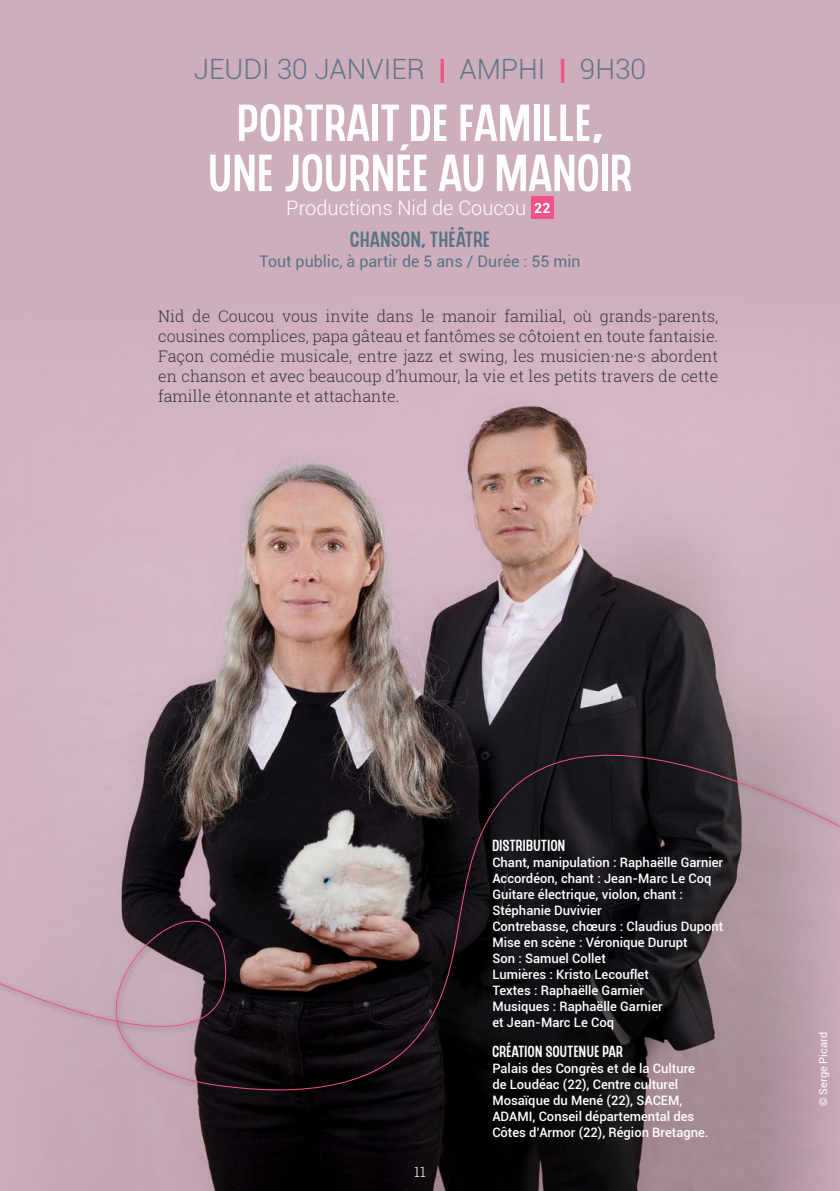
<style>
.page{position:relative;width:840px;height:1191px;background:#fff}
.page>*{position:absolute;margin:0;border:0;box-sizing:border-box;transform-origin:0 0}
.t1{font:52px/50px "CHEDROS";letter-spacing:.02em;color:#fff;text-align:center}
.t2{font:300 28px "Roboto";color:#5c7788}
.t3{font:22px "CHEDROS";letter-spacing:.03em;color:#587485}
.t4{font:300 20px "Roboto";color:#fff}
.t5{font:300 16px/20px "Roboto Slab";color:#383839;text-align:justify}
.t6{font:16px "Roboto";color:#587485}
.t7{font:16px "CHEDROS";letter-spacing:.03em;color:#fff}
.t8{font:300 14px "Roboto Slab";color:#fff}
.t9{font:500 13px/16px "Roboto";color:#fff}
.t10{font:11px "Roboto";color:#fff}
.s1{font-weight:900;color:#ef5387}
.s2{font-weight:700;font-size:14px}
</style>
<div class="page">
<div style="left:0;top:0;width:839px;height:1191px;background:#ceaebd"></div>
<img style="left:64px;top:398px;width:767px;height:793px">
<div style="left:530px;top:197px;width:23px;height:22px;background:#ef5387"></div>
<svg style="left:0;top:632px;width:839px;height:486px"></svg>
<h2 class="t2" style="left:194px;top:50px;width:453px">JEUDI 30 JANVIER <span class="s1">|</span> AMPHI <span class="s1">|</span> 9H30</h2>
<h1 class="t1" style="left:208px;top:102px;width:424px">PORTRAIT DE FAMILLE,<br>UNE JOURNÉE AU MANOIR</h1>
<h3 class="t4" style="left:286px;top:194px;width:265px">Productions Nid de Coucou <span class="s2">22</span></h3>
<h3 class="t3" style="left:350px;top:231px;width:141px">CHANSON, THÉÂTRE</h3>
<p class="t6" style="left:259px;top:250px;width:323px">Tout public, à partir de 5 ans / Durée : 55 min</p>
<p class="t5" style="left:158px;top:306px;width:561px">Nid de Coucou vous invite dans le manoir familial, où grands-parents, cousines complices, papa gâteau et fantômes se côtoient en toute fantaisie.<br>Façon comédie musicale, entre jazz et swing, les musicien·ne·s abordent en chanson et avec beaucoup d’humour, la vie et les petits travers de cette famille étonnante et attachante.</p>
<p class="t8" style="left:414px;top:1162px;width:13px">11</p>
<p class="t7" style="left:492px;top:839px;width:74px">DISTRIBUTION</p>
<p class="t9" style="left:492px;top:853px;width:232px">Chant, manipulation : Raphaëlle Garnier<br>Accordéon, chant : Jean-Marc Le Coq<br>Guitare électrique, violon, chant :<br>Stéphanie Duvivier<br>Contrebasse, chœurs : Claudius Dupont<br>Mise en scène : Véronique Durupt<br>Son : Samuel Collet<br>Lumières : Kristo Lecouflet<br>Textes : Raphaëlle Garnier<br>Musiques : Raphaëlle Garnier<br>et Jean-Marc Le Coq</p>
<p class="t7" style="left:492px;top:1045px;width:132px">CRÉATION SOUTENUE PAR</p>
<p class="t9" style="left:492px;top:1059px;width:218px">Palais des Congrès et de la Culture de Loudéac (22), Centre culturel Mosaïque du Mené (22), SACEM, ADAMI, Conseil départemental des Côtes d’Armor (22), Région Bretagne.</p>
<p class="t10" style="left:815px;top:1106px;width:75px;rotate:-90deg">© Serge Picard</p>
</div>
